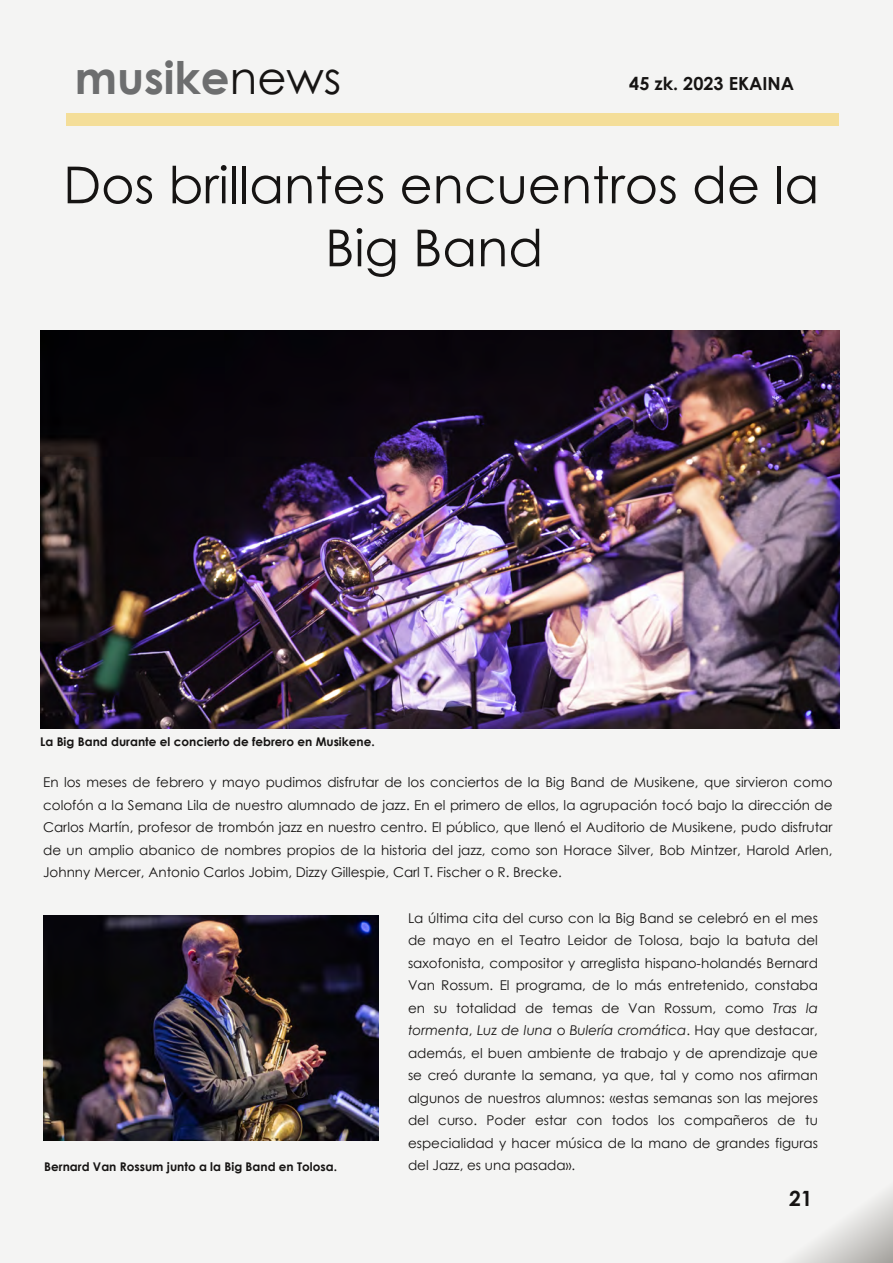
<style>
.page{position:relative;width:893px;height:1263px;background:#f4f4f3}
.page>*{position:absolute;margin:0;border:0;box-sizing:border-box;transform-origin:0 0}
.t1{font:51px/63px "Century Gothic";color:#161413;text-align:center}
.t2{font:700 45px "Century Gothic";color:#6d6e6f}
.t3{font:700 21px "Century Gothic";color:#161413}
.t4{font:700 18px "Century Gothic";color:#161413}
.t5{font:13.5px/22.5px "Century Gothic";color:#161413;text-align:justify}
.t6{font:700 12px "Century Gothic";color:#161413}
.s1{font-weight:400;color:#161413}
.s2{font-style:italic}
</style>
<div class="page">
<div style="left:66px;top:113px;width:772px;height:12px;background:#f4de99"></div>
<img style="left:41px;top:331px;width:799px;height:397px">
<img style="left:44px;top:915px;width:334px;height:226px">
<p class="t2" style="left:75px;top:43px;width:268px">musike<span class="s1">news</span></p>
<p class="t4" style="left:629px;top:70px;width:166px">45 zk. 2023 EKAINA</p>
<p class="t1" style="left:63px;top:153px;width:758px">Dos brillantes encuentros de la<br>Big Band</p>
<p class="t6" style="left:40px;top:732px;width:336px">La Big Band durante el concierto de febrero en Musikene.</p>
<p class="t5" style="left:43px;top:771px;width:791px">En los meses de febrero y mayo pudimos disfrutar de los conciertos de la Big Band de Musikene, que sirvieron como colofón a la Semana Lila de nuestro alumnado de jazz. En el primero de ellos, la agrupación tocó bajo la dirección de Carlos Martín, profesor de trombón jazz en nuestro centro. El público, que llenó el Auditorio de Musikene, pudo disfrutar de un amplio abanico de nombres propios de la historia del jazz, como son Horace Silver, Bob Mintzer, Harold Arlen, Johnny Mercer, Antonio Carlos Jobim, Dizzy Gillespie, Carl T. Fischer o R. Brecke.</p>
<p class="t5" style="left:408px;top:906px;width:411px">La última cita del curso con la Big Band se celebró en el mes de mayo en el Teatro Leidor de Tolosa, bajo la batuta del saxofonista, compositor y arreglista hispano-holandés Bernard Van Rossum. El programa, de lo más entretenido, constaba en su totalidad de temas de Van Rossum, como <span class="s2">Tras la tormenta</span>, <span class="s2">Luz de luna</span> o <span class="s2">Bulería cromática</span>. Hay que destacar, además, el buen ambiente de trabajo y de aprendizaje que se creó durante la semana, ya que, tal y como nos afirman algunos de nuestros alumnos: «estas semanas son las mejores del curso. Poder estar con todos los compañeros de tu especialidad y hacer música de la mano de grandes figuras del Jazz, es una pasada».</p>
<p class="t6" style="left:44px;top:1157px;width:294px">Bernard Van Rossum junto a la Big Band en Tolosa.</p>
<p class="t3" style="left:789px;top:1183px;width:25px">21</p>
</div>
